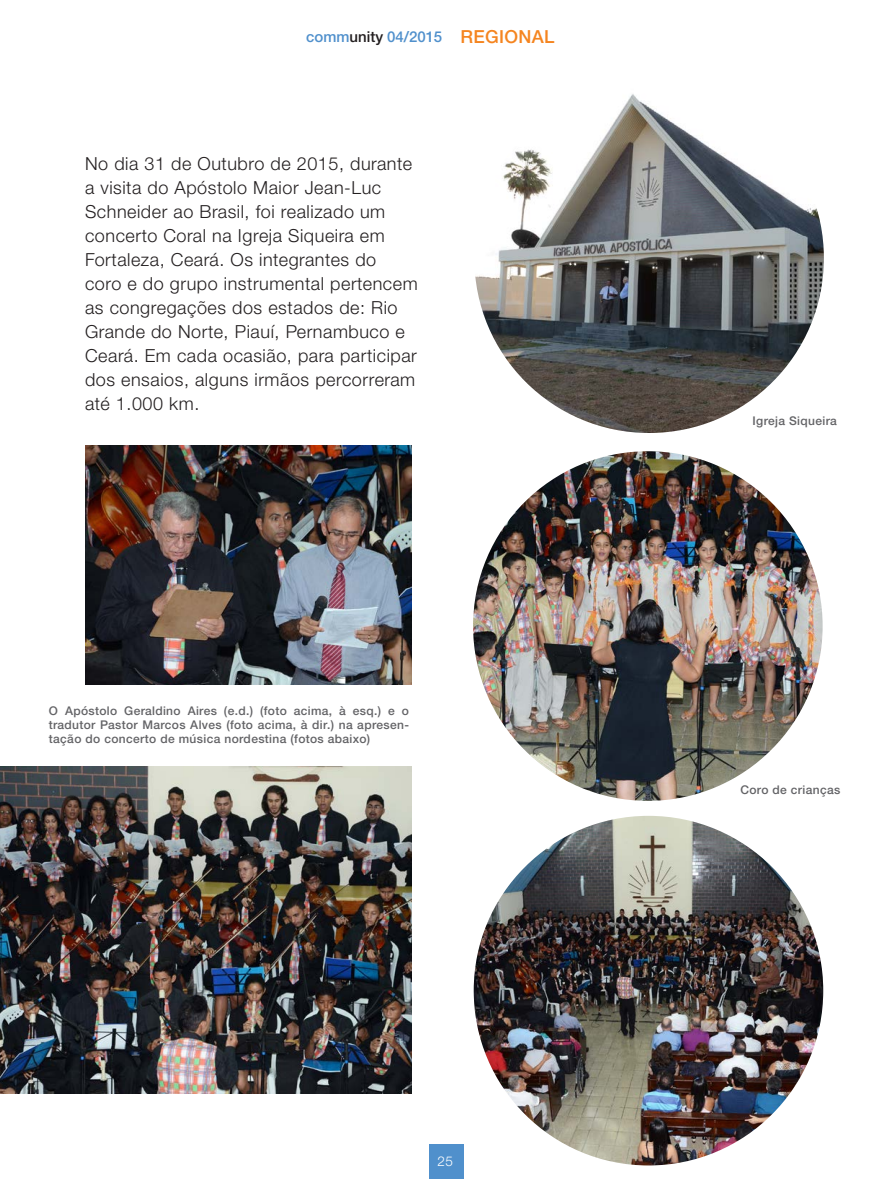
<style>
.page{position:relative;width:893px;height:1191px;background:#fff}
.page>*{position:absolute;margin:0;border:0;box-sizing:border-box;transform-origin:0 0}
._01_Vorspann{font:300 18px/24px "Helvetica Neue LTW1 G";letter-spacing:.03em;color:#231f20}
._14_Rubrikzeile_oben{font:500 18px "Helvetica Neue LTW1 G";letter-spacing:.02em;color:#f58520}
.Einf__Abs{font:500 15px "Helvetica Neue LTW1 G";color:#5090cc}
.Einf__Abs-2{font:300 13.5px "Helvetica Neue LTW1 G";color:#fff}
._06_BU{font:500 12px/14.4px "Helvetica Neue LTW1 G";letter-spacing:.03em;color:#636366;text-align:justify}
.s1{color:#231f20}
</style>
<div class="page">
<div style="left:429px;top:1144px;width:34px;height:34px;background:#5090cc"></div>
<img style="left:0;top:766px;width:411px;height:327px">
<img style="left:85px;top:445px;width:326px;height:240px">
<img style="left:474px;top:816px;width:349px;height:349px;border-radius:175px">
<img style="left:473px;top:451px;width:350px;height:350px;border-radius:175px">
<img style="left:474px;top:83px;width:350px;height:350px;border-radius:175px">
<p class="Einf__Abs" style="left:306px;top:27px;width:138px">comm<span class="s1">unity</span> 04/2015</p>
<p class="_14_Rubrikzeile_oben" style="left:460px;top:25px;width:96px">REGIONAL</p>
<p class="_01_Vorspann" style="left:85px;top:152px;width:334px">No dia 31 de Outubro de 2015, durante a visita do Apóstolo Maior Jean-Luc Schneider ao Brasil, foi realizado um concerto Coral na Igreja Siqueira em Fortaleza, Ceará. Os integrantes do<br>coro e do grupo instrumental pertencem as congregações dos estados de: Rio Grande do Norte, Piauí, Pernambuco e Ceará. Em cada ocasião, para participar dos ensaios, alguns irmãos percorreram até 1.000 km.</p>
<p class="_06_BU" style="left:49px;top:703px;width:362px">O Apóstolo Geraldino Aires (e.d.) (foto acima, à esq.) e o tradutor Pastor Marcos Alves (foto acima, à dir.) na apresen&shy;tação do concerto de música nordestina (fotos abaixo)</p>
<p class="Einf__Abs-2" style="left:438px;top:1153px;width:17px">25</p>
<p class="_06_BU" style="left:752px;top:413px;width:86px">Igreja Siqueira</p>
<p class="_06_BU" style="left:740px;top:782px;width:101px">Coro de crianças</p>
</div>
